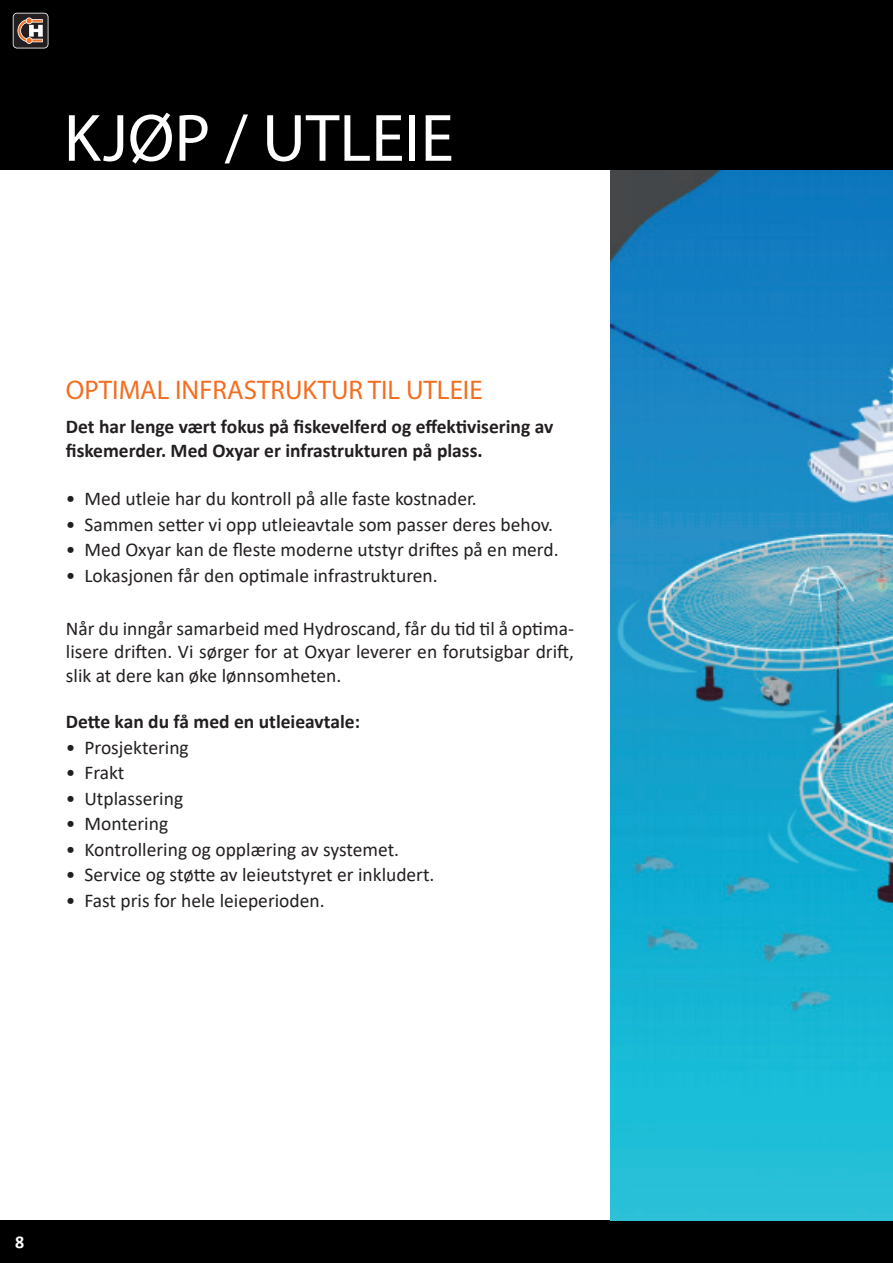
<style>
.page{position:relative;width:893px;height:1263px;background:#fff}
.page>*{position:absolute;margin:0;border:0;box-sizing:border-box;transform-origin:0 0}
.t1{font:67.5px "Myriad Pro";color:#fff}
.t2{font:27px "Myriad Pro";color:#f36e21}
.t3{font:19.5px/23.4px "Calibri";color:#231f20;text-align:justify}
.t4{font:700 19.5px/23.4px "Calibri";color:#231f20}
.t5{font:700 18px "Calibri";color:#fff}
</style>
<div class="page">
<div style="left:0;top:0;width:893px;height:170px;background:#000001"></div>
<div style="left:0;top:1220px;width:893px;height:43px;background:#000001"></div>
<svg style="left:13px;top:13px;width:35px;height:35px"></svg>
<img style="left:610px;top:170px;width:283px;height:1050px">
<h1 class="t1" style="left:64px;top:96px;width:391px">KJØP / UTLEIE</h1>
<h2 class="t2" style="left:66px;top:373px;width:418px">OPTIMAL INFRASTRUKTUR TIL UTLEIE</h2>
<p class="t4" style="left:66px;top:415px;width:489px">Det har lenge vært fokus på fiskevelferd og effektivisering av fiskemerder. Med Oxyar er infrastrukturen på plass.</p>
<p class="t3" style="left:66px;top:487px;width:412px">• Med utleie har du kontroll på alle faste kostnader.</p>
<p class="t3" style="left:66px;top:512px;width:489px">• Sammen setter vi opp utleieavtale som passer deres behov.</p>
<p class="t3" style="left:66px;top:538px;width:494px">• Med Oxyar kan de fleste moderne utstyr driftes på en merd.</p>
<p class="t3" style="left:66px;top:563px;width:373px">• Lokasjonen får den optimale infrastrukturen.</p>
<p class="t3" style="left:66px;top:616px;width:510px">Når du inngår samarbeid med Hydroscand, får du tid til å optima&shy;lisere driften. Vi sørger for at Oxyar leverer en forutsigbar drift, slik at dere kan øke lønnsomheten.</p>
<p class="t4" style="left:66px;top:710px;width:296px">Dette kan du få med en utleieavtale:</p>
<p class="t3" style="left:66px;top:735px;width:124px">• Prosjektering</p>
<p class="t3" style="left:66px;top:761px;width:60px">• Frakt</p>
<p class="t3" style="left:66px;top:786px;width:119px">• Utplassering</p>
<p class="t3" style="left:66px;top:812px;width:104px">• Montering</p>
<p class="t3" style="left:66px;top:837px;width:335px">• Kontrollering og opplæring av systemet.</p>
<p class="t3" style="left:66px;top:863px;width:370px">• Service og støtte av leieutstyret er inkludert.</p>
<p class="t3" style="left:66px;top:888px;width:260px">• Fast pris for hele leieperioden.</p>
<p class="t5" style="left:15px;top:1229px;width:11px">8</p>
</div>
